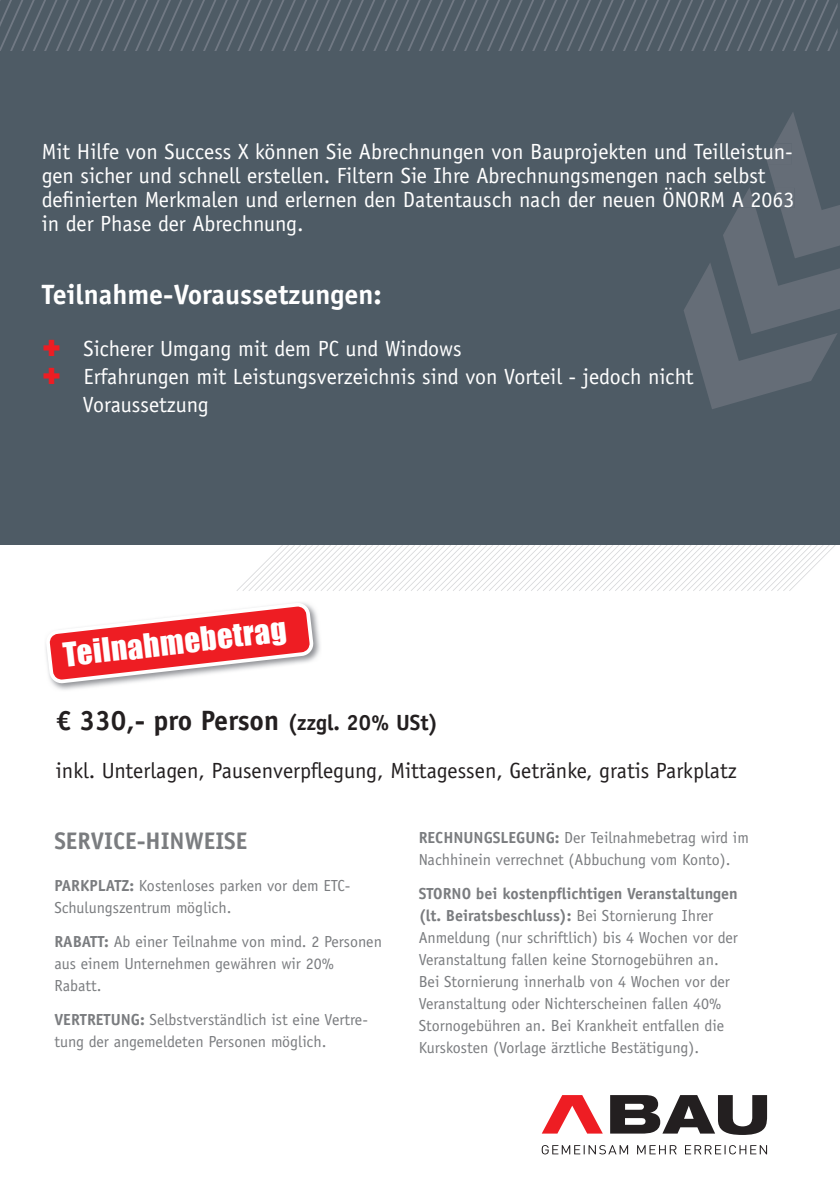
<style>
.page{position:relative;width:840px;height:1191px;background:#fff}
.page>*{position:absolute;margin:0;border:0;box-sizing:border-box;transform-origin:0 0}
.t1{font:30.6px "Impact";color:#fff}
.t2{font:700 28px "Officina Sans Std";color:#231f20}
.t3{font:700 28px "Officina Sans Std";color:#fff}
.t4{font:700 24px "Officina Sans Std";color:#7a7c7f}
.t5{font:22px/28px "Officina Sans Std";color:#fff}
.t6{font:22px "Officina Sans Std";color:#231f20}
.t7{font:16px/22px "Officina Sans Std";color:#7a7c7f}
.s1{font-size:22px}
.s2{font-weight:700}
</style>
<div class="page">
<svg style="left:236px;top:544px;width:603px;height:47px"></svg>
<div style="left:0;top:0;width:839px;height:544px;background:#4e5b65"></div>
<svg style="left:0;top:0;width:837px;height:51px"></svg>
<svg style="left:684px;top:113px;width:155px;height:296px"></svg>
<img style="left:52px;top:609px;width:268px;height:81px">
<svg style="left:45px;top:602px;width:269px;height:82px"></svg>
<svg style="left:610px;top:1095px;width:156px;height:40px"></svg>
<svg style="left:542px;top:1095px;width:60px;height:38px"></svg>
<svg style="left:541px;top:1145px;width:225px;height:9px"></svg>
<h3 class="t5" style="left:42px;top:138px;width:752px">Mit Hilfe von Success X können Sie Abrechnungen von Bauprojekten und Teilleistun-</h3>
<h3 class="t5" style="left:42px;top:164px;width:753px;line-height:24px">gen sicher und schnell erstellen. Filtern Sie Ihre Abrechnungsmengen nach selbst definierten Merkmalen und erlernen den Datentausch nach der neuen ÖNORM A 2063</h3>
<h3 class="t5" style="left:42px;top:210px;width:263px">in der Phase der Abrechnung.</h3>
<h2 class="t3" style="left:42px;top:276px;width:341px">Teilnahme-Voraussetzungen:</h2>
<h3 class="t5" style="left:83px;top:334px;width:611px">Sicherer Umgang mit dem PC und Windows<br>Erfahrungen mit Leistungsverzeichnis sind von Vorteil - jedoch nicht<br>Voraussetzung</h3>
<h1 class="t1" style="left:61px;top:632px;width:226px;rotate:-7deg">Teilnahmebetrag</h1>
<h2 class="t2" style="left:56px;top:702px;width:384px">€ 330,- pro Person <span class="s1">(zzgl. 20% USt)</span></h2>
<h3 class="t6" style="left:56px;top:757px;width:682px">inkl. Unterlagen, Pausenverpflegung, Mittagessen, Getränke, gratis Parkplatz</h3>
<h3 class="t4" style="left:54px;top:826px;width:194px">SERVICE-HINWEISE</h3>
<p class="t7" style="left:54px;top:874px;width:297px"><span class="s2">PARKPLATZ:</span> Kostenloses parken vor dem ETC-<br>Schulungszentrum möglich.</p>
<p class="t7" style="left:54px;top:930px;width:329px"><span class="s2">RABATT:</span> Ab einer Teilnahme von mind. 2 Personen aus einem Unternehmen gewähren wir 20%<br>Rabatt.</p>
<p class="t7" style="left:54px;top:1008px;width:315px"><span class="s2">VERTRETUNG:</span> Selbstverständlich ist eine Vertre&shy;tung der angemeldeten Personen möglich.</p>
<p class="t7" style="left:418px;top:827px;width:331px"><span class="s2">RECHNUNGSLEGUNG:</span> Der Teilnahmebetrag wird im<br>Nachhinein verrechnet (Abbuchung vom Konto).</p>
<p class="t7" style="left:418px;top:883px;width:320px"><span class="s2">STORNO bei kostenpflichtigen Veranstaltungen (lt. Beiratsbeschluss):</span> Bei Stornierung Ihrer Anmeldung (nur schriftlich) bis 4 Wochen vor der Veranstaltung fallen keine Stornogebühren an.<br>Bei Stornierung innerhalb von 4 Wochen vor der Veranstaltung oder Nichterscheinen fallen 40% Stornogebühren an. Bei Krankheit entfallen die Kurskosten (Vorlage ärztliche Bestätigung).</p>
</div>
